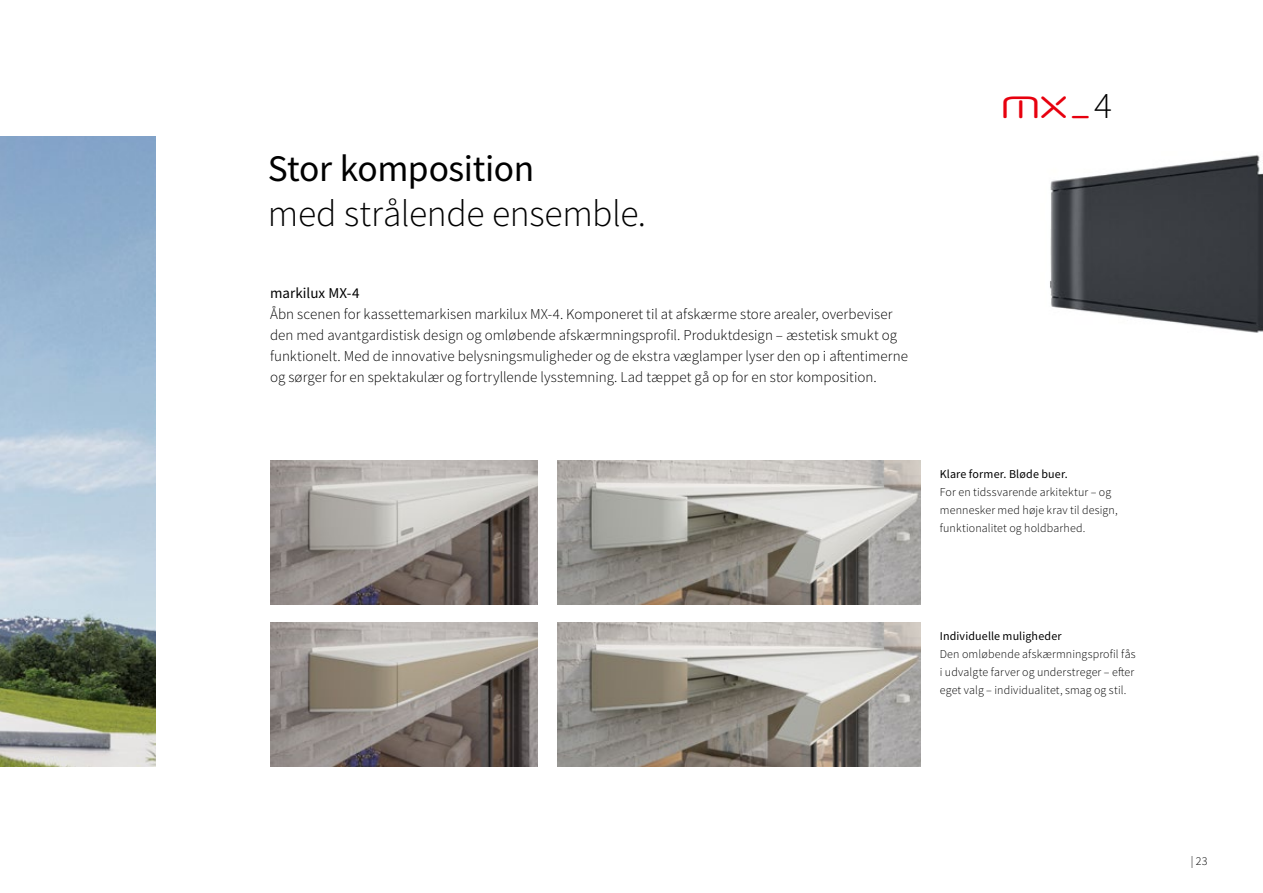
<style>
.page{position:relative;width:1263px;height:893px;background:#fff}
.page>*{position:absolute;margin:0;border:0;box-sizing:border-box;transform-origin:0 0}
.t1{font:300 37.5px "Source Sans Pro";letter-spacing:-.01em;color:#000}
.t2{font:37.5px "Source Sans Pro";letter-spacing:-.01em;color:#000}
.t3{font:30px "Neuropol Nova Rg";color:#e7000e}
.t4{font:300 15px/21px "Source Sans Pro";letter-spacing:.005em;color:#000}
.t5{font:15px "Source Sans Pro";letter-spacing:.005em;color:#000}
.t6{font:300 12px/18px "Source Sans Pro";letter-spacing:.01em;color:#000}
.t7{font:12px "Source Sans Pro";letter-spacing:.01em;color:#000}
.s1{font-family:"Source Sans Pro";font-weight:300;font-size:37.5px;color:#000}
</style>
<div class="page">
<img style="left:0;top:136px;width:155px;height:630px">
<img style="left:557px;top:460px;width:364px;height:144px">
<img style="left:557px;top:622px;width:364px;height:144px">
<img style="left:270px;top:460px;width:268px;height:144px">
<img style="left:270px;top:622px;width:268px;height:144px">
<img style="left:1050px;top:155px;width:213px;height:178px">
<h1 class="t2" style="left:268px;top:145px;width:268px">Stor komposition</h1>
<h1 class="t1" style="left:268px;top:191px;width:380px">med strålende ensemble.</h1>
<p class="t5" style="left:270px;top:284px;width:91px">markilux MX-4</p>
<p class="t4" style="left:270px;top:304px;width:639px">Åbn scenen for kassettemarkisen markilux MX-4. Komponeret til at afskærme store arealer, overbeviser den med avantgardistisk design og omløbende afskærmningsprofil. Produktdesign – æstetisk smukt og funktionelt. Med de innovative belysningsmuligheder og de ekstra væglamper lyser den op i aftentimerne og sørger for en spektakulær og fortryllende lysstemning. Lad tæppet gå op for en stor komposition.</p>
<h2 class="t3" style="left:1001px;top:88px;width:112px">MX–<span class="s1">4</span></h2>
<p class="t7" style="left:940px;top:466px;width:130px">Klare former. Bløde buer.</p>
<p class="t6" style="left:940px;top:483px;width:179px">For en tidssvarende arkitektur – og mennesker med høje krav til design, funktionalitet og holdbarhed.</p>
<p class="t7" style="left:940px;top:628px;width:123px">Individuelle muligheder</p>
<p class="t6" style="left:940px;top:645px;width:197px;text-align:justify">Den omløbende afskærmningsprofil fås i udvalgte farver og understreger – efter eget valg – individualitet, smag og stil.</p>
<p class="t6" style="left:1191px;top:852px;width:18px">| 23</p>
</div>
